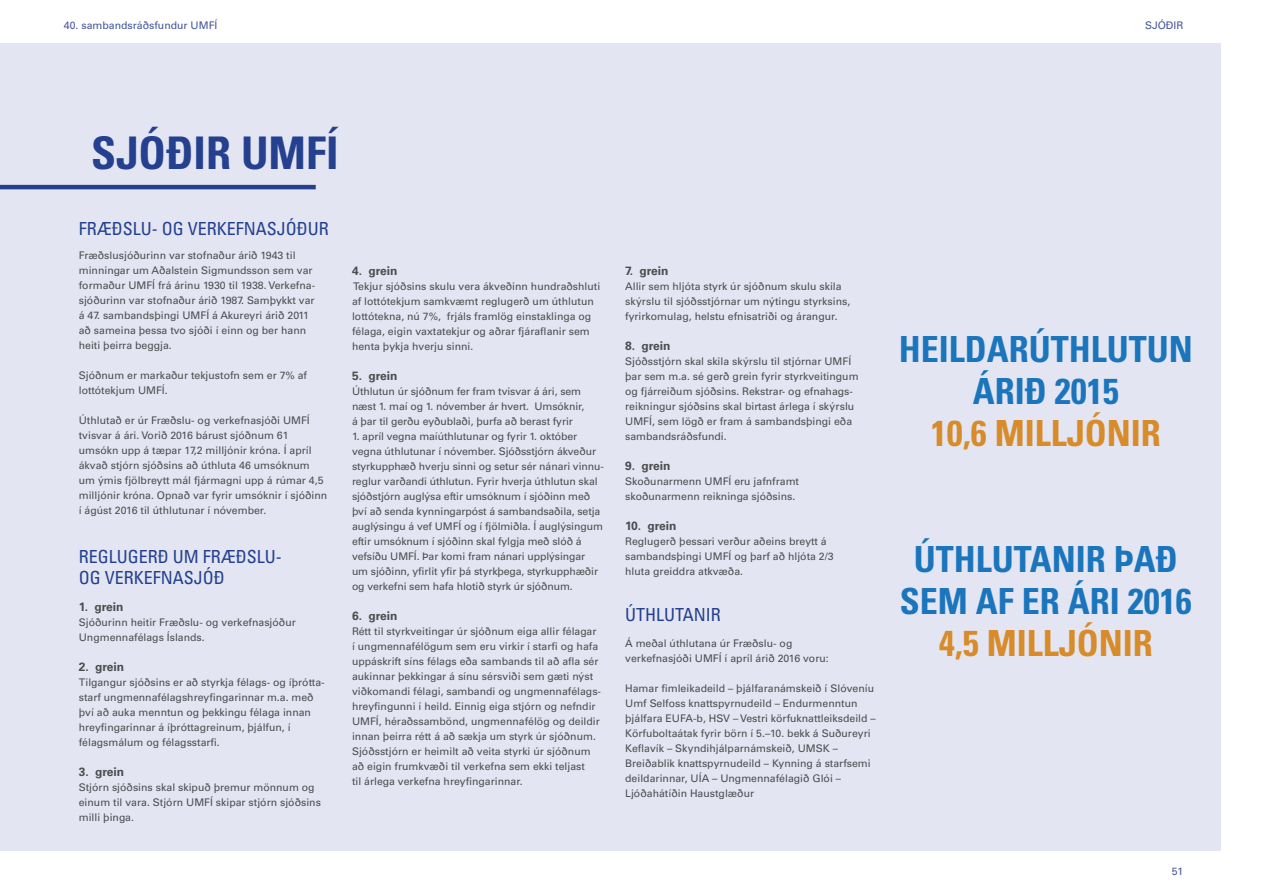
<style>
.page{position:relative;width:1263px;height:893px;background:#fff}
.page>*{position:absolute;margin:0;border:0;box-sizing:border-box;transform-origin:0 0}
.t1{font:700 condensed 45px "Univers LT Std";color:#24408f}
.t2{font:700 condensed 36px/42px "Univers LT Std";color:#1b75bc;text-align:center}
.t3{font:700 condensed 36px "Univers LT Std";color:#d88b29}
.t4{font:condensed 18px/21.6px "Univers LT Std";color:#24408f}
.t5{font:700 12px "Univers LT Std";color:#4c4c4e}
.t6{font:10.5px/15px "Univers LT Std";color:#4c4c4e}
.t7{font:10.5px "Univers LT Std";color:#45549a}
</style>
<div class="page">
<div style="left:0;top:43px;width:1220px;height:807px;background:#e3e6f2"></div>
<hr style="left:0;top:185px;width:316px;height:4px;background:#24408f">
<p class="t7" style="left:64px;top:19px;width:155px">40. sambandsráðsfundur UMFÍ</p>
<p class="t7" style="left:1145px;top:19px;width:40px">SJÓÐIR</p>
<h1 class="t1" style="left:91px;top:125px;width:249px">SJÓÐIR UMFÍ</h1>
<h3 class="t4" style="left:79px;top:217px;width:252px">FRÆÐSLU- OG VERKEFNASJÓÐUR</h3>
<p class="t6" style="left:79px;top:248px;width:238px">Fræðslusjóðurinn var stofnaður árið 1943 til minningar um Aðalstein Sigmundsson sem var formaður UMFÍ frá árinu 1930 til 1938. Verkefna&shy;sjóðurinn var stofnaður árið 1987. Samþykkt var á 47. sambandsþingi UMFÍ á Akureyri árið 2011 að sameina þessa tvo sjóði í einn og ber hann heiti þeirra beggja.</p>
<p class="t6" style="left:79px;top:368px;width:230px">Sjóðnum er markaður tekjustofn sem er 7% af lottótekjum UMFÍ.</p>
<p class="t6" style="left:79px;top:413px;width:250px">Úthlutað er úr Fræðslu- og verkefnasjóði UMFÍ tvisvar á ári. Vorið 2016 bárust sjóðnum 61 umsókn upp á tæpar 17,2 milljónir króna. Í apríl ákvað stjórn sjóðsins að úthluta 46 umsóknum um ýmis fjölbreytt mál fjármagni upp á rúmar 4,5 milljónir króna. Opnað var fyrir umsóknir í sjóðinn í ágúst 2016 til úthlutunar í nóvember.</p>
<h3 class="t4" style="left:79px;top:545px;width:204px">REGLUGERÐ UM FRÆÐSLU-<br>OG VERKEFNASJÓÐ</h3>
<p class="t5" style="left:79px;top:599px;width:46px">1. grein</p>
<p class="t6" style="left:79px;top:615px;width:219px">Sjóðurinn heitir Fræðslu- og verkefnasjóður<br>Ungmennafélags Íslands.</p>
<p class="t5" style="left:79px;top:659px;width:47px">2. grein</p>
<p class="t6" style="left:79px;top:675px;width:247px">Tilgangur sjóðsins er að styrkja félags- og íþrótta&shy;starf ungmennafélagshreyfingarinnar m.a. með því að auka menntun og þekkingu félaga innan hreyfingarinnar á íþróttagreinum, þjálfun, í félagsmálum og félagsstarfi.</p>
<p class="t5" style="left:79px;top:764px;width:47px">3. grein</p>
<p class="t6" style="left:79px;top:780px;width:244px">Stjórn sjóðsins skal skipuð þremur mönnum og einum til vara. Stjórn UMFÍ skipar stjórn sjóðsins milli þinga.</p>
<p class="t5" style="left:352px;top:263px;width:47px">4. grein</p>
<p class="t6" style="left:352px;top:278px;width:250px">Tekjur sjóðsins skulu vera ákveðinn hundraðshluti af lottótekjum samkvæmt reglugerð um úthlutun lottótekna, nú 7%, frjáls framlög einstaklinga og félaga, eigin vaxtatekjur og aðrar fjáraflanir sem henta þykja hverju sinni.</p>
<p class="t5" style="left:352px;top:368px;width:47px">5. grein</p>
<p class="t6" style="left:352px;top:383px;width:234px">Úthlutun úr sjóðnum fer fram tvisvar á ári, sem næst 1. maí og 1. nóvember ár hvert. Umsóknir, á þar til gerðu eyðublaði, þurfa að berast fyrir</p>
<p class="t6" style="left:352px;top:428px;width:253px">1. apríl vegna maíúthlutunar og fyrir 1. október vegna úthlutunar í nóvember. Sjóðsstjórn ákveður styrkupphæð hverju sinni og setur sér nánari vinnu&shy;reglur varðandi úthlutun. Fyrir hverja úthlutun skal sjóðstjórn auglýsa eftir umsóknum í sjóðinn með því að senda kynningarpóst á sambandsaðila, setja auglýsingu á vef UMFÍ og í fjölmiðla. Í auglýsingum eftir umsóknum í sjóðinn skal fylgja með slóð á vefsíðu UMFÍ. Þar komi fram nánari upplýsingar um sjóðinn, yfirlit yfir þá styrkþega, styrkupphæðir og verkefni sem hafa hlotið styrk úr sjóðnum.</p>
<p class="t5" style="left:352px;top:608px;width:47px">6. grein</p>
<p class="t6" style="left:352px;top:623px;width:251px">Rétt til styrkveitingar úr sjóðnum eiga allir félagar í ungmennafélögum sem eru virkir í starfi og hafa uppáskrift síns félags eða sambands til að afla sér aukinnar þekkingar á sínu sérsviði sem gæti nýst viðkomandi félagi, sambandi og ungmennafélags&shy;hreyfingunni í heild. Einnig eiga stjórn og nefndir UMFÍ, héraðssambönd, ungmennafélög og deildir innan þeirra rétt á að sækja um styrk úr sjóðnum.<br>Sjóðsstjórn er heimilt að veita styrki úr sjóðnum að eigin frumkvæði til verkefna sem ekki teljast<br>til árlega verkefna hreyfingarinnar.</p>
<p class="t5" style="left:625px;top:263px;width:45px">7. grein</p>
<p class="t6" style="left:625px;top:278px;width:227px">Allir sem hljóta styrk úr sjóðnum skulu skila skýrslu til sjóðsstjórnar um nýtingu styrksins, fyrirkomulag, helstu efnisatriði og árangur.</p>
<p class="t5" style="left:625px;top:338px;width:47px">8. grein</p>
<p class="t6" style="left:625px;top:353px;width:235px">Sjóðsstjórn skal skila skýrslu til stjórnar UMFÍ þar sem m.a. sé gerð grein fyrir styrkveitingum og fjárreiðum sjóðsins. Rekstrar- og efnahags&shy;reikningur sjóðsins skal birtast árlega í skýrslu UMFÍ, sem lögð er fram á sambandsþingi eða sambandsráðsfundi.</p>
<p class="t5" style="left:625px;top:458px;width:47px">9. grein</p>
<p class="t6" style="left:625px;top:473px;width:175px">Skoðunarmenn UMFÍ eru jafnframt skoðunarmenn reikninga sjóðsins.</p>
<p class="t5" style="left:625px;top:518px;width:53px">10. grein</p>
<p class="t6" style="left:625px;top:533px;width:210px">Reglugerð þessari verður aðeins breytt á sambandsþingi UMFÍ og þarf að hljóta 2/3 hluta greiddra atkvæða.</p>
<h3 class="t4" style="left:625px;top:603px;width:97px">ÚTHLUTANIR</h3>
<p class="t6" style="left:625px;top:636px;width:205px">Á meðal úthlutana úr Fræðslu- og verkefnasjóði UMFÍ í apríl árið 2016 voru:</p>
<p class="t6" style="left:625px;top:681px;width:252px">Hamar fimleikadeild – þjálfaranámskeið í Slóveníu Umf Selfoss knattspyrnudeild – Endurmenntun þjálfara EUFA-b, HSV – Vestri körfuknattleiksdeild – Körfuboltaátak fyrir börn í 5.–10. bekk á Suðureyri Keflavík – Skyndihjálparnámskeið, UMSK – Breiðablik knattspyrnudeild – Kynning á starfsemi deildarinnar, UÍA – Ungmennafélagið Glói – Ljóðahátíðin Haustglæður</p>
<h2 class="t2" style="left:899px;top:328px;width:295px">HEILDARÚTHLUTUN<br>ÁRIÐ 2015</h2>
<h2 class="t3" style="left:931px;top:411px;width:231px">10,6 MILLJÓNIR</h2>
<h2 class="t2" style="left:900px;top:538px;width:293px">ÚTHLUTANIR ÞAÐ<br>SEM AF ER ÁRI 2016</h2>
<h2 class="t3" style="left:939px;top:621px;width:215px">4,5 MILLJÓNIR</h2>
<p class="t7" style="left:1172px;top:865px;width:13px">51</p>
</div>
